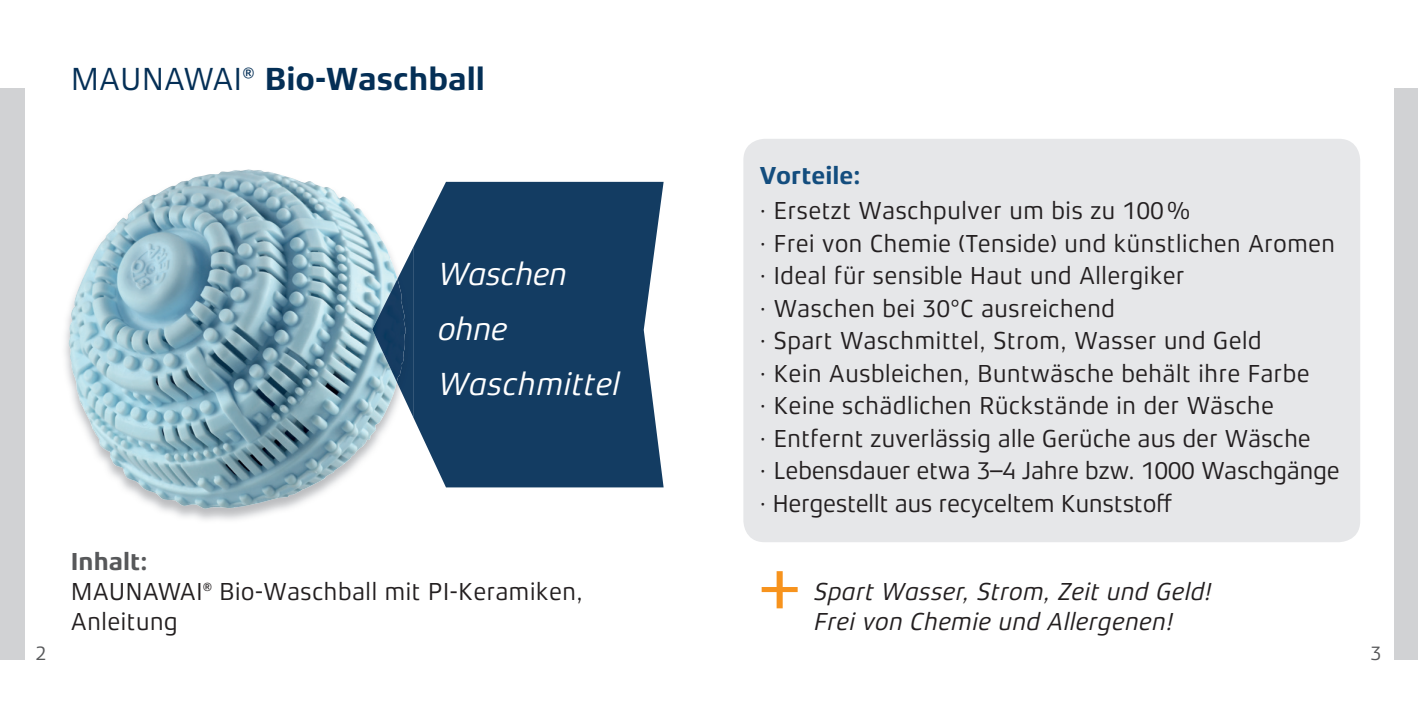
<style>
.page{position:relative;width:1418px;height:709px;background:#fff}
.page>*{position:absolute;margin:0;border:0;box-sizing:border-box;transform-origin:0 0}
.t1{font:700 32.5px "Xenois Sans Pro";color:#042f56}
.t2{font:italic 32.5px/55px "Xenois Sans Pro";letter-spacing:-.01em;color:#fff}
.t3{font:25px/32.5px "Xenois Sans Pro";color:#231f20}
.t4{font:italic 25px/30px "Xenois Sans Pro";color:#231f20}
.t5{font:700 25px "Xenois Sans Pro";color:#134d7e}
.t6{font:700 25px "Xenois Sans Pro";color:#57585a}
.t7{font:20px "Xenois Sans Pro";color:#57585a}
.s1{font-weight:400}
</style>
<div class="page">
<img style="left:65px;top:169px;width:332px;height:351px">
<img style="left:69px;top:170px;width:176px;height:336px">
<div style="left:743px;top:139px;width:617px;height:403px;background:#e6e7e9;border-radius:21px"></div>
<svg style="left:413px;top:182px;width:250px;height:305px;fill:#133c62"></svg>
<img style="left:397px;top:248px;width:16px;height:169px">
<img style="left:372px;top:279px;width:34px;height:103px">
<svg style="left:761px;top:571px;width:36px;height:37px"></svg>
<div style="left:0;top:89px;width:25px;height:571px;background:#d1d2d4"></div>
<div style="left:1394px;top:89px;width:23px;height:571px;background:#d1d2d4"></div>
<h1 class="t1" style="left:71px;top:61px;width:415px"><span class="s1">MAUNAWAI®</span> Bio-Waschball</h1>
<h1 class="t2" style="left:438px;top:246px;width:184px">Waschen ohne<br>Waschmittel</h1>
<p class="t6" style="left:71px;top:547px;width:79px">inhalt:</p>
<p class="t3" style="left:71px;top:576px;width:514px;line-height:30px">MAUNAWAI® Bio-Waschball mit PI-Keramiken,<br>Anleitung</p>
<p class="t5" style="left:759px;top:161px;width:103px">Vorteile:</p>
<p class="t3" style="left:759px;top:194px;width:582px">· Ersetzt Waschpulver um bis zu 100%<br>· Frei von Chemie (Tenside) und künstlichen Aromen · Ideal für sensible Haut und Allergiker<br>· Waschen bei 30°C ausreichend<br>· Spart Waschmittel, Strom, Wasser und Geld<br>· Kein Ausbleichen, Buntwäsche behält ihre Farbe<br>· Keine schädlichen Rückstände in der Wäsche<br>· Entfernt zuverlässig alle Gerüche aus der Wäsche<br>· Lebensdauer etwa 3–4 Jahre bzw. 1000 Waschgänge · Hergestellt aus recyceltem Kunststoff</p>
<p class="t4" style="left:814px;top:576px;width:400px">Spart Wasser, Strom, Zeit und Geld!<br>Frei von Chemie und Allergenen!</p>
<p class="t7" style="left:35px;top:642px;width:13px">2</p>
<p class="t7" style="left:1370px;top:642px;width:13px">3</p>
</div>
